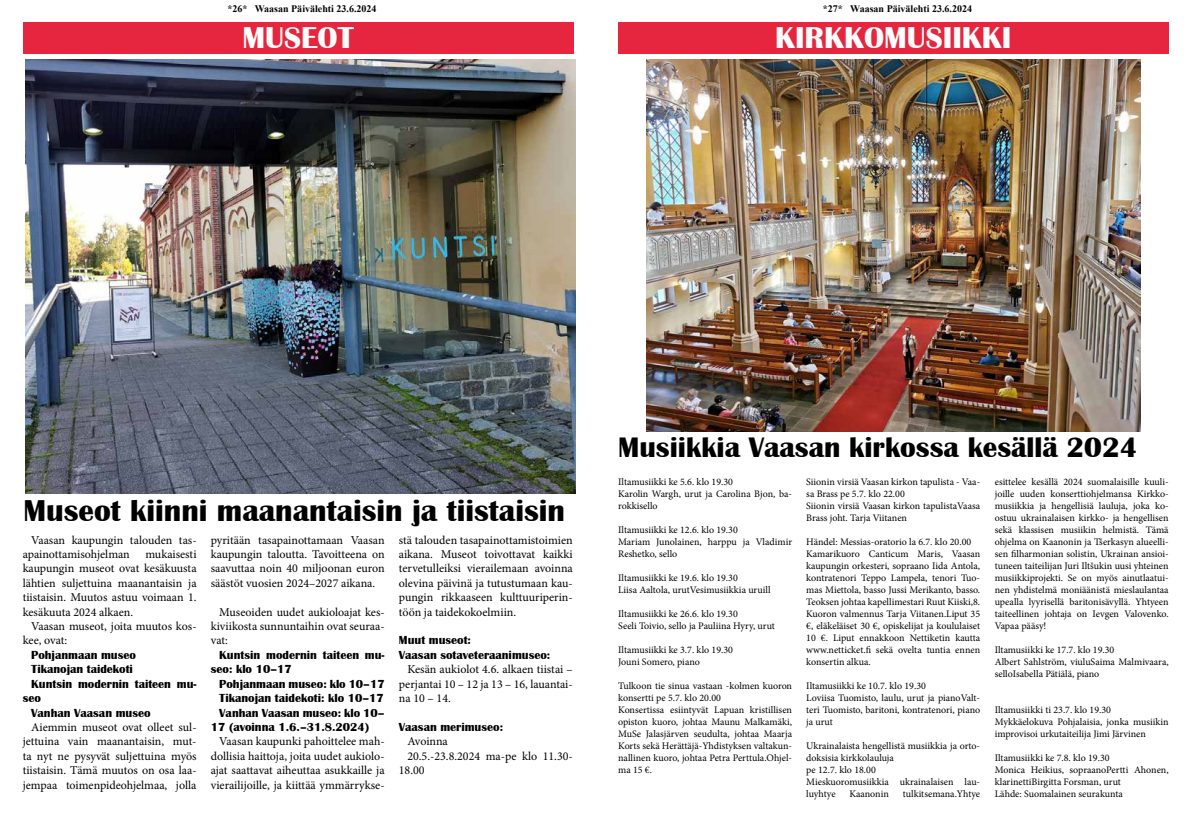
<style>
.page{position:relative;width:1191px;height:823px;background:#fff}
.page>*{position:absolute;margin:0;border:0;box-sizing:border-box;transform-origin:0 0}
.t1{font:700 31px "Britannic";color:#000}
.t2{font:700 31px "Britannic";color:#fbfdfc}
.t3{font:700 29px "Britannic";color:#000}
.t4{font:12px/14.4px "Minion Pro";color:#000;text-align:justify}
.t5{font:700 12px/14.4px "Britannic";color:#000}
.t6{font:10px/12px "Minion Pro";color:#000}
.t7{font:700 10px "Times New Roman";color:#000}
</style>
<div class="page">
<div style="left:618px;top:23px;width:550px;height:31px;background:#e6263e"></div>
<img style="left:646px;top:60px;width:494px;height:371px">
<div style="left:23px;top:23px;width:550px;height:31px;background:#e6263e"></div>
<img style="left:26px;top:60px;width:549px;height:433px">
<p class="t7" style="left:227px;top:2px;width:150px">*26* Waasan Päivälehti 23.6.2024</p>
<p class="t7" style="left:823px;top:2px;width:150px">*27* Waasan Päivälehti 23.6.2024</p>
<h1 class="t2" style="left:242px;top:20px;width:113px">MUSEOT</h1>
<h1 class="t2" style="left:775px;top:20px;width:238px">KIRKKOMUSIIKKI</h1>
<h1 class="t1" style="left:23px;top:493px;width:543px">Museot kiinni maanantaisin ja tiistaisin</h1>
<p class="t4" style="left:399px;top:532px;width:175px">stä talouden tasapainottamistoimien aikana. Museot toivottavat kaikki tervetulleiksi vierailemaan avoinna olevina päivinä ja tutustumaan kau&shy;pungin rikkaaseen kulttuuriperin&shy;töön ja taidekokoelmiin.</p>
<p class="t5" style="left:399px;top:633px;width:153px">Muut museot:<br>Vaasan sotaveteraanimuseo:</p>
<p class="t4" style="left:399px;top:662px;width:175px;text-indent:9px">Kesän aukiolot 4.6. alkaen tiistai – perjantai 10 – 12 ja 13 – 16, lauantai&shy;na 10 – 14.</p>
<p class="t5" style="left:399px;top:719px;width:106px">Vaasan merimuseo:</p>
<p class="t4" style="left:407px;top:734px;width:42px">Avoinna</p>
<p class="t4" style="left:407px;top:748px;width:167px">20.5.-23.8.2024 ma-pe klo 11.30-</p>
<p class="t4" style="left:399px;top:762px;width:27px">18.00</p>
<p class="t4" style="left:23px;top:532px;width:175px;text-indent:9px">Vaasan kaupungin talouden tas&shy;apainottamisohjelman</p>
<p class="t4" style="left:211px;top:532px;width:175px">pyritään tasapainottamaan Vaasan kaupungin taloutta. Tavoitteena on saavuttaa noin 40 miljoonan euron säästöt vuosien 2024–2027 aikana.</p>
<p class="t4" style="left:211px;top:604px;width:175px;text-indent:9px">Museoiden uudet aukioloajat kes&shy;kiviikosta sunnuntaihin ovat seuraa&shy;vat:</p>
<p class="t5" style="left:211px;top:647px;width:175px;text-indent:9px">Kuntsin modernin taiteen mu&shy;seo: klo 10–17</p>
<p class="t5" style="left:219px;top:676px;width:167px">Pohjanmaan museo: klo 10–17</p>
<p class="t5" style="left:219px;top:690px;width:166px">Tikanojan taidekoti: klo 10–17</p>
<p class="t5" style="left:219px;top:705px;width:167px">Vanhan Vaasan museo: klo 10–</p>
<p class="t5" style="left:211px;top:719px;width:160px">17 (avoinna 1.6.–31.8.2024)</p>
<p class="t4" style="left:211px;top:734px;width:175px;text-indent:9px">Vaasan kaupunki pahoittelee mah&shy;dollisia haittoja, joita uudet aukiolo&shy;ajat saattavat aiheuttaa asukkaille ja vierailijoille, ja kiittää ymmärrykse-</p>
<p class="t4" style="left:23px;top:546px;width:175px;text-indent:123px">mukaisesti kaupungin museot ovat kesäkuusta lähtien suljettuina maanantaisin ja tiistaisin. Muutos astuu voimaan 1. kesäkuuta 2024 alkaen.</p>
<p class="t4" style="left:23px;top:618px;width:175px;text-indent:9px">Vaasan museot, joita muutos kos&shy;kee, ovat:</p>
<p class="t5" style="left:31px;top:647px;width:106px">Pohjanmaan museo</p>
<p class="t5" style="left:31px;top:661px;width:103px">Tikanojan taidekoti</p>
<p class="t5" style="left:31px;top:676px;width:167px">Kuntsin modernin taiteen mu-</p>
<p class="t5" style="left:23px;top:690px;width:20px">seo</p>
<p class="t5" style="left:31px;top:705px;width:121px">Vanhan Vaasan museo</p>
<p class="t4" style="left:23px;top:719px;width:175px;text-indent:9px">Aiemmin museot ovat olleet sul&shy;jettuina vain maanantaisin, mut&shy;ta nyt ne pysyvät suljettuina myös tiistaisin. Tämä muutos on osa laa&shy;jempaa toimenpideohjelmaa, jolla</p>
<h2 class="t3" style="left:618px;top:431px;width:521px">Musiikkia Vaasan kirkossa kesällä 2024</h2>
<p class="t6" style="left:618px;top:475px;width:175px">Iltamusiikki ke 5.6. klo 19.30<br>Karolin Wargh, urut ja Carolina Bjon, ba&shy;rokkisello</p>
<p class="t6" style="left:618px;top:523px;width:175px">Iltamusiikki ke 12.6. klo 19.30<br>Mariam Junolainen, harppu ja Vladimir<br>Reshetko, sello</p>
<p class="t6" style="left:618px;top:571px;width:154px">Iltamusiikki ke 19.6. klo 19.30<br>Liisa Aaltola, urutVesimusiikkia uruill</p>
<p class="t6" style="left:618px;top:607px;width:158px">Iltamusiikki ke 26.6. klo 19.30<br>Seeli Toivio, sello ja Pauliina Hyry, urut</p>
<p class="t6" style="left:618px;top:643px;width:116px">Iltamusiikki ke 3.7. klo 19.30<br>Jouni Somero, piano</p>
<p class="t6" style="left:618px;top:679px;width:175px">Tulkoon tie sinua vastaan -kolmen kuoron konsertti pe 5.7. klo 20.00<br>Konsertissa esiintyvät Lapuan kristillisen opiston kuoro, johtaa Maunu Malkamäki, MuSe Jalasjärven seudulta, johtaa Maarja Korts sekä Herättäjä-Yhdistyksen valtakun&shy;nallinen kuoro, johtaa Petra Perttula.Ohjel&shy;ma 15 €.</p>
<p class="t6" style="left:806px;top:475px;width:175px">Siionin virsiä Vaasan kirkon tapulista - Vaa&shy;sa Brass pe 5.7. klo 22.00<br>Siionin virsiä Vaasan kirkon tapulistaVaasa Brass joht. Tarja Viitanen</p>
<p class="t6" style="left:806px;top:535px;width:175px">Händel: Messias-oratorio la 6.7. klo 20.00<br>Kamarikuoro Canticum Maris, Vaasan kaupungin orkesteri, sopraano Iida Antola, kontratenori Teppo Lampela, tenori Tuo&shy;mas Miettola, basso Jussi Merikanto, basso.<br>Teoksen johtaa kapellimestari Ruut Kiiski,8.<br>Kuoron valmennus Tarja Viitanen.Liput 35 €, eläkeläiset 30 €, opiskelijat ja koululaiset 10 €. Liput ennakkoon Nettiketin kautta www.netticket.fi sekä ovelta tuntia ennen konsertin alkua.</p>
<p class="t6" style="left:806px;top:679px;width:175px">Iltamusiikki ke 10.7. klo 19.30<br>Loviisa Tuomisto, laulu, urut ja pianoValt&shy;teri Tuomisto, baritoni, kontratenori, piano ja urut</p>
<p class="t6" style="left:806px;top:739px;width:175px">Ukrainalaista hengellistä musiikkia ja orto&shy;doksisia kirkkolauluja<br>pe 12.7. klo 18.00<br>Mieskuoromusiikkia ukrainalaisen lau&shy;luyhtye</p>
<p class="t6" style="left:994px;top:475px;width:175px;text-align:justify">esittelee kesällä 2024 suomalaisille kuuli&shy;joille uuden konserttiohjelmansa Kirkko&shy;musiikkia ja hengellisiä lauluja, joka ko&shy;ostuu ukrainalaisen kirkko- ja hengellisen sekä klassisen musiikin helmistä. Tämä ohjelma on Kaanonin ja Tšerkasyn alueelli&shy;sen filharmonian solistin, Ukrainan ansioi&shy;tuneen taiteilijan Juri Iltšukin uusi yhteinen musiikkiprojekti. Se on myös ainutlaatui&shy;nen yhdistelmä moniäänistä mieslaulantaa upealla lyyrisellä baritonisävyllä. Yhtyeen taiteellinen johtaja on Ievgen Valovenko.<br>Vapaa pääsy!</p>
<p class="t6" style="left:994px;top:643px;width:175px">Iltamusiikki ke 17.7. klo 19.30<br>Albert Sahlström, viuluSaima Malmivaara, selloIsabella Pätiälä, piano</p>
<p class="t6" style="left:994px;top:703px;width:175px">Iltamusiikki ti 23.7. klo 19.30<br>Mykkäelokuva Pohjalaisia, jonka musiikin improvisoi urkutaiteilija Jimi Järvinen</p>
<p class="t6" style="left:994px;top:751px;width:175px">Iltamusiikki ke 7.8. klo 19.30<br>Monica Heikius, sopraanoPertti Ahonen, klarinettiBirgitta Forsman, urut<br>Lähde: Suomalainen seurakunta</p>
<p class="t6" style="left:849px;top:787px;width:41px">Kaanonin</p>
<p class="t6" style="left:903px;top:787px;width:79px">tulkitsemana.Yhtye</p>
</div>
